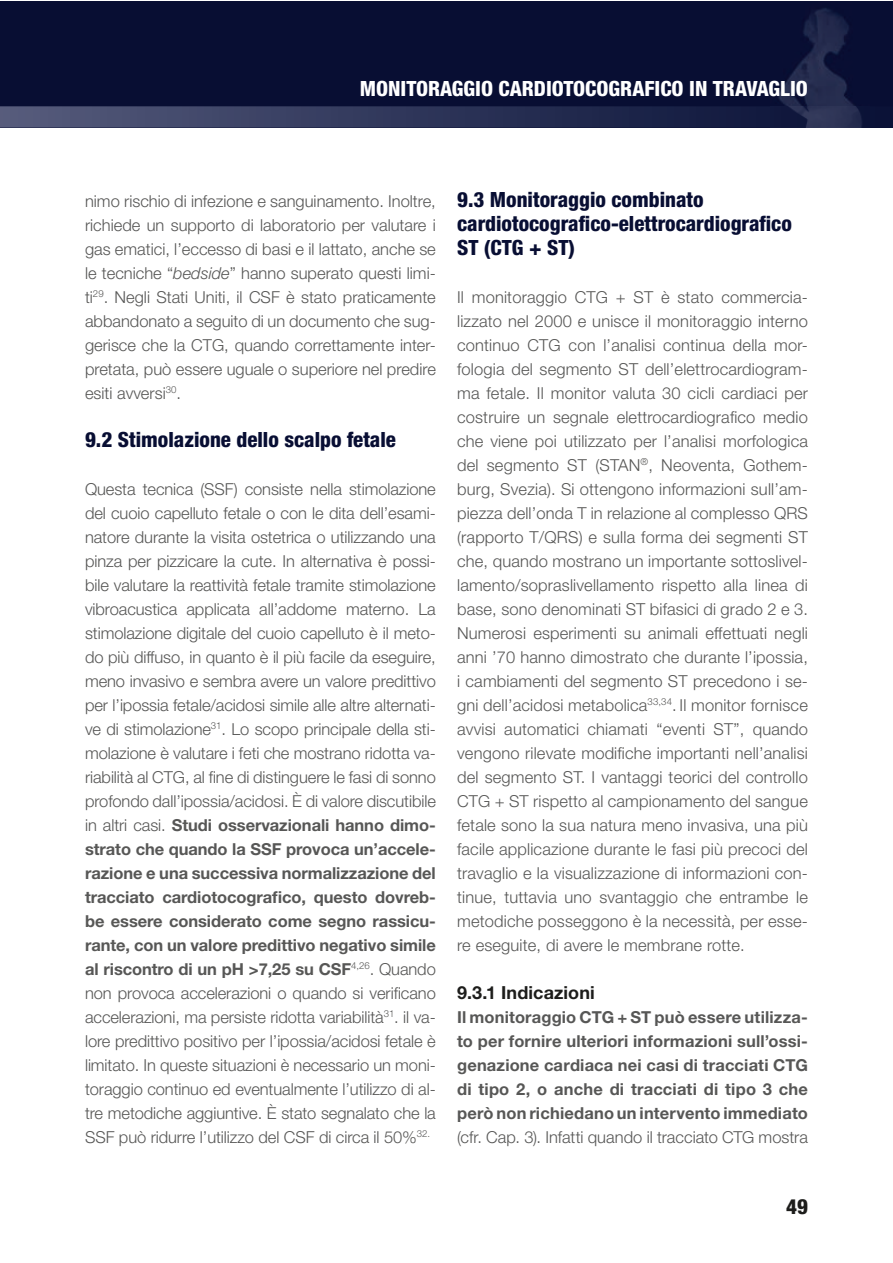
<style>
.page{position:relative;width:893px;height:1263px;background:#fff}
.page>*{position:absolute;margin:0;border:0;box-sizing:border-box;transform-origin:0 0}
.t1{font:800 condensed 21px/24px "Helvetica Neue LT Std";color:#080e33}
.t2{font:800 condensed 21px "Helvetica Neue LT Std";color:#fff}
.t3{font:800 condensed 21px "Helvetica Neue LT Std";color:#1d1d1b}
.t4{font:700 18px "Helvetica Neue LT Std";letter-spacing:.005em;color:#1d1d1b}
.t5{font:300 16.5px/24px "Helvetica Neue LT Std";color:#575756;text-align:justify}
.t6{font:700 16.5px/24px "Helvetica Neue LT Std";letter-spacing:.01em;color:#575756;text-align:justify}
.s1{font-style:italic}
.s2{font-weight:700}
</style>
<div class="page">
<div style="left:0;top:1px;width:892px;height:127px;background:#080e33"></div>
<img style="left:778px;top:8px;width:76px;height:98px">
<svg style="left:0;top:106px;width:862px;height:22px;background:#2f3659"></svg>
<p class="t2" style="left:360px;top:75px;width:450px">MONITORAGGIO CARDIOTOCOGRAFICO IN TRAVAGLIO</p>
<p class="t5" style="left:85px;top:189px;width:352px">nimo rischio di infezione e sanguinamento. Inoltre, richiede un supporto di laboratorio per valutare i gas ematici, l’eccesso di basi e il lattato, anche se le tecniche “<span class="s1">bedside</span>” hanno superato questi limi&shy;ti<sup>29</sup>. Negli Stati Uniti, il CSF è stato praticamente abbandonato a seguito di un documento che sug&shy;gerisce che la CTG, quando correttamente inter&shy;pretata, può essere uguale o superiore nel predire esiti avversi<sup>30</sup>.</p>
<p class="t1" style="left:85px;top:427px;width:312px">9.2 Stimolazione dello scalpo fetale</p>
<p class="t5" style="left:85px;top:477px;width:352px">Questa tecnica (SSF) consiste nella stimolazione del cuoio capelluto fetale o con le dita dell’esami&shy;natore durante la visita ostetrica o utilizzando una pinza per pizzicare la cute. In alternativa è possi&shy;bile valutare la reattività fetale tramite stimolazione vibroacustica applicata all’addome materno. La stimolazione digitale del cuoio capelluto è il meto&shy;do più diffuso, in quanto è il più facile da eseguire, meno invasivo e sembra avere un valore predittivo per l’ipossia fetale/acidosi simile alle altre alternati&shy;ve di stimolazione<sup>31</sup>. Lo scopo principale della sti&shy;molazione è valutare i feti che mostrano ridotta va&shy;riabilità al CTG, al fine di distinguere le fasi di sonno profondo dall’ipossia/acidosi. È di valore discutibile in altri casi. <span class="s2">Studi osservazionali hanno dimo&shy;strato che quando la SSF provoca un’accele&shy;razione e una successiva normalizzazione del tracciato cardiotocografico, questo dovreb&shy;be essere considerato come segno rassicu&shy;rante, con un valore predittivo negativo simile al riscontro di un pH &gt;7,25 su CSF</span><sup>4,26</sup>. Quando non provoca accelerazioni o quando si verificano accelerazioni, ma persiste ridotta variabilità<sup>31</sup>. il va&shy;lore predittivo positivo per l’ipossia/acidosi fetale è limitato. In queste situazioni è necessario un moni&shy;toraggio continuo ed eventualmente l’utilizzo di al&shy;tre metodiche aggiuntive. È stato segnalato che la SSF può ridurre l’utilizzo del CSF di circa il 50%<sup>32.</sup></p>
<p class="t1" style="left:457px;top:187px;width:336px">9.3 Monitoraggio combinato cardiotocografico-elettrocardiografico<br>ST (CTG + ST)</p>
<p class="t5" style="left:457px;top:285px;width:352px">Il monitoraggio CTG + ST è stato commercia&shy;lizzato nel 2000 e unisce il monitoraggio interno continuo CTG con l’analisi continua della mor&shy;fologia del segmento ST dell’elettrocardiogram&shy;ma fetale. Il monitor valuta 30 cicli cardiaci per costruire un segnale elettrocardiografico medio che viene poi utilizzato per l’analisi morfologica del segmento ST (STAN<sup>®</sup>, Neoventa, Gothem&shy;burg, Svezia). Si ottengono informazioni sull’am&shy;piezza dell’onda T in relazione al complesso QRS (rapporto T/QRS) e sulla forma dei segmenti ST che, quando mostrano un importante sottoslivel&shy;lamento/sopraslivellamento rispetto alla linea di base, sono denominati ST bifasici di grado 2 e 3.<br>Numerosi esperimenti su animali effettuati negli anni ’70 hanno dimostrato che durante l’ipossia, i cambiamenti del segmento ST precedono i se&shy;gni dell’acidosi metabolica<sup>33,34</sup>. Il monitor fornisce avvisi automatici chiamati “eventi ST”, quando vengono rilevate modifiche importanti nell’analisi del segmento ST. I vantaggi teorici del controllo CTG + ST rispetto al campionamento del sangue fetale sono la sua natura meno invasiva, una più facile applicazione durante le fasi più precoci del travaglio e la visualizzazione di informazioni con&shy;tinue, tuttavia uno svantaggio che entrambe le metodiche posseggono è la necessità, per esse&shy;re eseguite, di avere le membrane rotte.</p>
<p class="t4" style="left:457px;top:981px;width:139px">9.3.1 Indicazioni</p>
<p class="t6" style="left:457px;top:1005px;width:352px">Il monitoraggio CTG + ST può essere utilizza&shy;to per fornire ulteriori informazioni sull’ossi&shy;genazione cardiaca nei casi di tracciati CTG di tipo 2, o anche di tracciati di tipo 3 che però non richiedano un intervento immediato</p>
<p class="t5" style="left:457px;top:1125px;width:352px">(cfr. Cap. 3). Infatti quando il tracciato CTG mostra</p>
<p class="t3" style="left:786px;top:1194px;width:23px">49</p>
</div>
